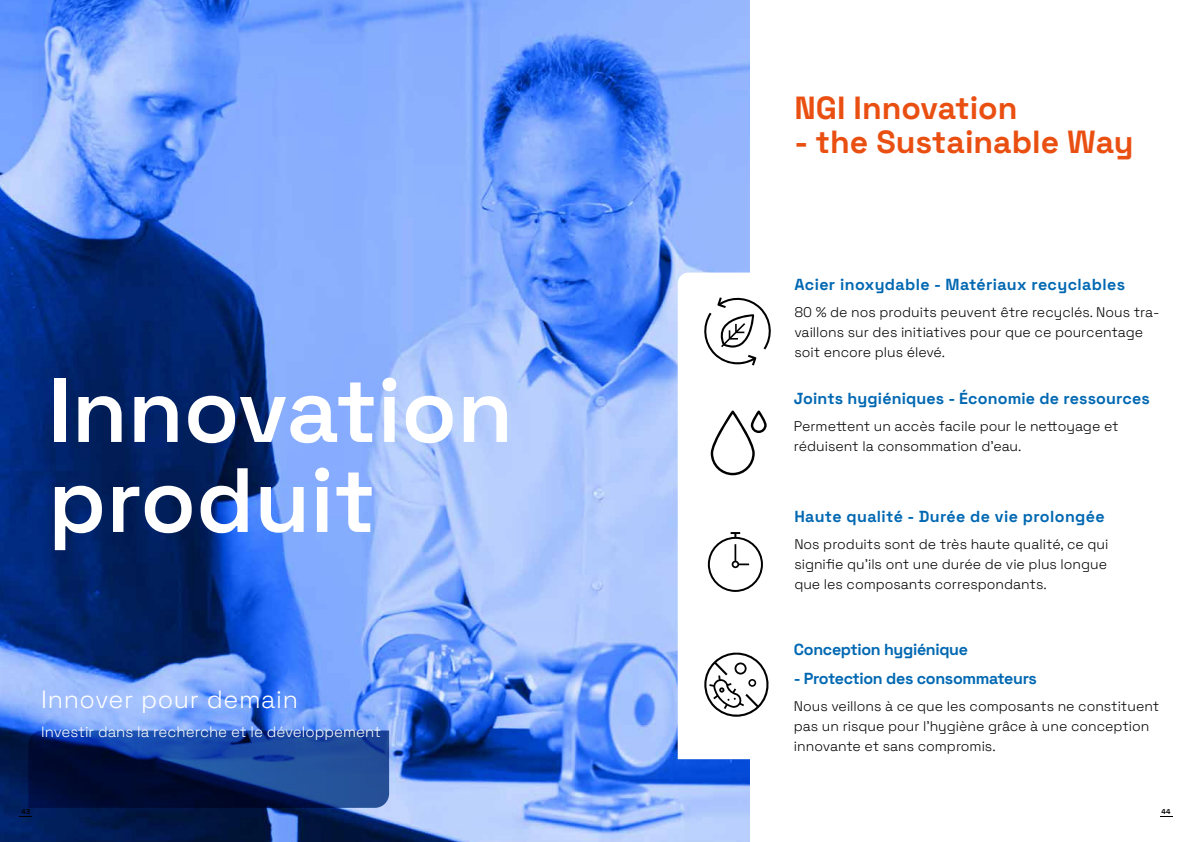
<style>
.page{position:relative;width:1191px;height:842px;background:#fff}
.page>*{position:absolute;margin:0;border:0;box-sizing:border-box;transform-origin:0 0}
.t1{font:600 91px/90px "Space Grotesk";color:#fff}
.t2{font:700 32px "Space Grotesk";color:#ea4f12}
.t3{font:300 25px "Space Grotesk";letter-spacing:.025em;color:#fff}
.t4{font:700 16px "Space Grotesk";letter-spacing:.01em;color:#0068b2}
.t5{font:700 16px "Space Grotesk";letter-spacing:-.02em;color:#0068b2}
.t6{font:300 15px "Space Grotesk";color:#fff}
.t7{font:300 14px/20px "Space Grotesk";color:#000}
.t8{font:700 7px "Space Grotesk";color:#000}
</style>
<div class="page">
<img style="left:0;top:0;width:749px;height:842px">
<svg style="left:677px;top:273px;width:94px;height:486px"></svg>
<svg style="left:704px;top:297px;width:66px;height:68px"></svg>
<svg style="left:710px;top:410px;width:56px;height:65px"></svg>
<svg style="left:708px;top:532px;width:55px;height:60px"></svg>
<svg style="left:704px;top:652px;width:64px;height:65px"></svg>
<svg style="left:28px;top:730px;width:361px;height:78px;background:#102f71"></svg>
<svg style="left:20px;top:817px;width:12px;height:1px"></svg>
<h1 class="t1" style="left:48px;top:360px;width:466px">Innovation produit</h1>
<h3 class="t3" style="left:41px;top:681px;width:258px">Innover pour demain</h3>
<p class="t6" style="left:41px;top:721px;width:341px">Investir dans la recherche et le développement</p>
<h2 class="t2" style="left:794px;top:85px;width:225px">NGI Innovation</h2>
<h2 class="t2" style="left:794px;top:119px;width:341px">- the Sustainable Way</h2>
<p class="t4" style="left:794px;top:273px;width:332px">Acier inoxydable - Matériaux recyclables</p>
<p class="t7" style="left:794px;top:302px;width:367px">80 % de nos produits peuvent être recyclés. Nous tra&shy;vaillons sur des initiatives pour que ce pourcentage soit encore plus élevé.</p>
<p class="t4" style="left:794px;top:386px;width:357px">Joints hygiéniques - Économie de ressources</p>
<p class="t7" style="left:794px;top:415px;width:326px">Permettent un accès facile pour le nettoyage et réduisent la consommation d’eau.</p>
<p class="t4" style="left:794px;top:505px;width:312px">Haute qualité - Durée de vie prolongée</p>
<p class="t7" style="left:794px;top:533px;width:315px;text-align:justify">Nos produits sont de très haute qualité, ce qui signifie qu’ils ont une durée de vie plus longue que les composants correspondants.</p>
<p class="t5" style="left:794px;top:638px;width:176px">Conception hygiénique</p>
<p class="t5" style="left:794px;top:666px;width:244px">- Protection des consommateurs</p>
<p class="t7" style="left:794px;top:695px;width:367px">Nous veillons à ce que les composants ne constituent pas un risque pour l’hygiène grâce à une conception innovante et sans compromis.</p>
<p class="t8" style="left:22px;top:806px;width:10px">43</p>
<p class="t8" style="left:1161px;top:806px;width:10px">44</p>
</div>
